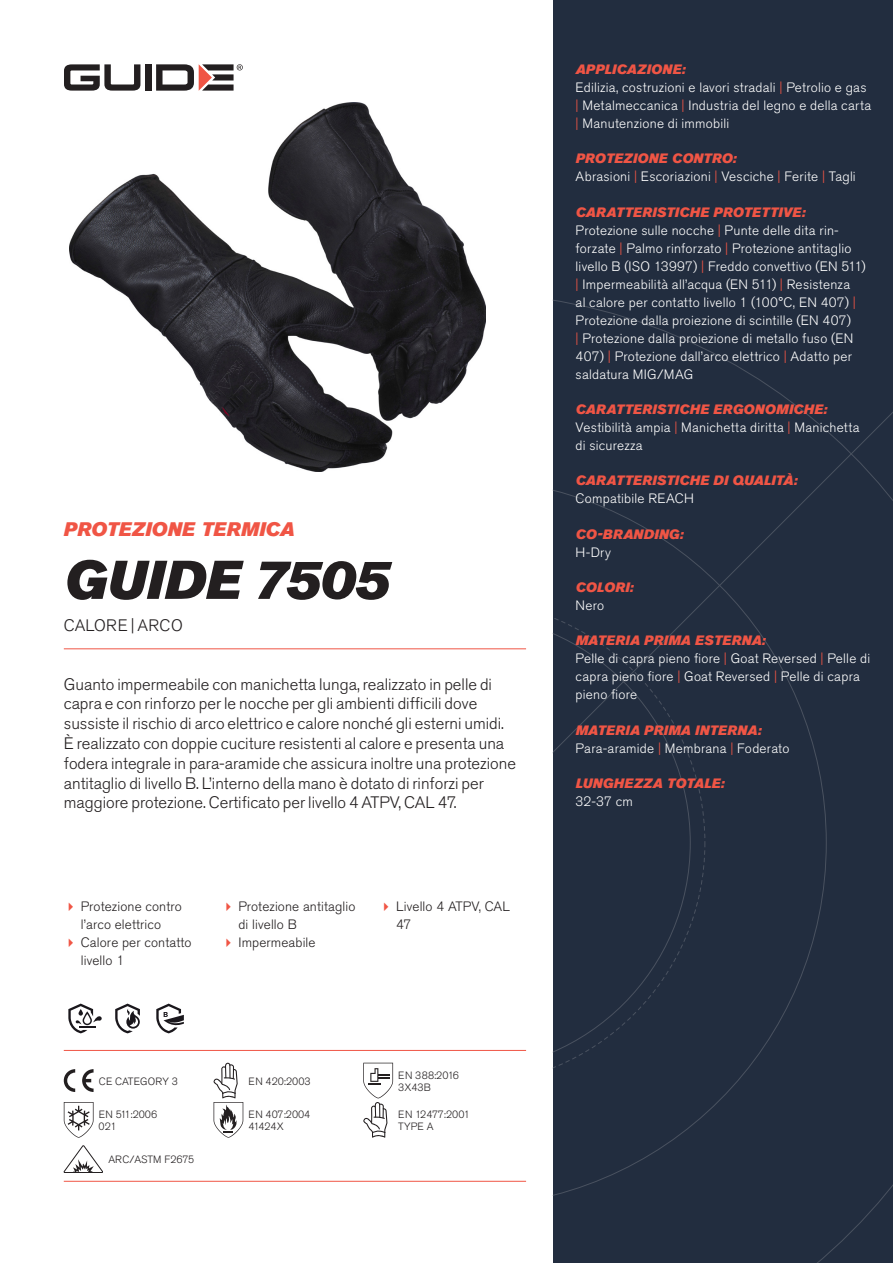
<style>
.page{position:relative;width:893px;height:1263px;background:#fff}
.page>*{position:absolute;margin:0;border:0;box-sizing:border-box;transform-origin:0 0}
.Rubrik{font:italic 54px "Akzidenz Grotesk Pro Super";color:#231f20}
.Överrubrik{font:italic 19.5px "Akzidenz Grotesk Pro Super";letter-spacing:.005em;color:#f05545}
.Ingress{font:300 16.5px/19.8px "Akzidenz Grotesk Pro";color:#231f20}
.Product_-_AltSegment{font:300 16.5px "Akzidenz Grotesk Pro";letter-spacing:.02em;color:#231f20}
.Produkt_-_Brödtext{font:300 13.5px/18px "Akzidenz Grotesk Pro";letter-spacing:.02em;color:#fff}
.Produkt_-_Namn{font:italic 13.5px "Akzidenz Grotesk Pro Super";letter-spacing:.015em;color:#f05545}
.t1{font:300 13.5px/18px "Akzidenz Grotesk Pro";letter-spacing:.01em;color:#231f20}
.t2{font:300 10.5px "Akzidenz Grotesk Pro";color:#231f20}
.t3{font:300 10.5px "Akzidenz Grotesk Pro";letter-spacing:-.02em;color:#231f20}
.s1{color:#f05545}
</style>
<div class="page">
<div style="left:145px;top:64px;width:7px;height:27px;background:#231f20"></div>
<svg style="left:156px;top:64px;width:87px;height:27px"></svg>
<svg style="left:64px;top:64px;width:76px;height:27px"></svg>
<div style="left:553px;top:0;width:340px;height:1263px;background:#222d3f"></div>
<svg style="left:553px;top:300px;width:340px;height:963px"></svg>
<hr style="left:64px;top:1050px;width:462px;height:1px;background:#f05545">
<hr style="left:64px;top:1181px;width:462px;height:1px;background:#f05545">
<svg style="left:68px;top:1003px;width:34px;height:30px"></svg>
<svg style="left:115px;top:1003px;width:25px;height:30px"></svg>
<svg style="left:156px;top:1003px;width:28px;height:30px"></svg>
<svg style="left:64px;top:1069px;width:11px;height:23px"></svg>
<svg style="left:82px;top:1069px;width:12px;height:23px"></svg>
<svg style="left:64px;top:1102px;width:30px;height:36px"></svg>
<svg style="left:214px;top:1063px;width:29px;height:75px"></svg>
<svg style="left:363px;top:1063px;width:30px;height:75px"></svg>
<svg style="left:64px;top:1145px;width:39px;height:28px"></svg>
<img style="left:70px;top:102px;width:416px;height:370px">
<hr style="left:64px;top:648px;width:462px;height:1px;background:#f05545">
<p class="Överrubrik" style="left:64px;top:517px;width:232px">PROTEZIONE TERMICA</p>
<p class="Rubrik" style="left:64px;top:545px;width:327px">GUIDE 7505</p>
<p class="Product_-_AltSegment" style="left:64px;top:615px;width:120px">CALORE | ARCO</p>
<p class="Ingress" style="left:64px;top:674px;width:454px">Guanto impermeabile con manichetta lunga, realizzato in pelle di capra e con rinforzo per le nocche per gli ambienti difficili dove sussiste il rischio di arco elettrico e calore nonché gli esterni umidi.<br>È realizzato con doppie cuciture resistenti al calore e presenta una fodera integrale in para-aramide che assicura inoltre una protezione antitaglio di livello B. L’interno della mano è dotato di rinforzi per maggiore protezione. Certificato per livello 4 ATPV, CAL 47.</p>
<p class="t1" style="left:81px;top:897px;width:103px">Protezione contro l’arco elettrico</p>
<p class="t1" style="left:81px;top:933px;width:112px">Calore per contatto livello 1</p>
<p class="t1" style="left:238px;top:897px;width:119px">Protezione antitaglio di livello B</p>
<p class="t1" style="left:238px;top:933px;width:79px">Impermeabile</p>
<p class="t1" style="left:396px;top:897px;width:115px">Livello 4 ATPV, CAL<br>47</p>
<p class="t2" style="left:99px;top:1074px;width:81px">CE CATEGORY 3</p>
<p class="t2" style="left:248px;top:1074px;width:64px">EN 420:2003</p>
<p class="t2" style="left:398px;top:1068px;width:62px">EN 388:2016</p>
<p class="t2" style="left:398px;top:1080px;width:34px">3X43B</p>
<p class="t2" style="left:99px;top:1107px;width:60px">EN 511:2006</p>
<p class="t2" style="left:99px;top:1119px;width:19px">021</p>
<p class="t2" style="left:248px;top:1107px;width:63px">EN 407:2004</p>
<p class="t2" style="left:248px;top:1119px;width:37px">41424X</p>
<p class="t3" style="left:398px;top:1107px;width:73px">EN 12477:2001</p>
<p class="t2" style="left:398px;top:1119px;width:37px">TYPE A</p>
<p class="t2" style="left:108px;top:1152px;width:87px">ARC/ASTM F2675</p>
<p class="Produkt_-_Namn" style="left:576px;top:60px;width:111px">APPLICAZIONE:</p>
<p class="Produkt_-_Brödtext" style="left:576px;top:78px;width:297px">Edilizia, costruzioni e lavori stradali <span class="s1">|</span> Petrolio e gas <span class="s1">|</span> Metalmeccanica <span class="s1">|</span> Industria del legno e della carta <span class="s1">|</span> Manutenzione di immobili</p>
<p class="Produkt_-_Namn" style="left:576px;top:150px;width:163px">PROTEZIONE CONTRO:</p>
<p class="Produkt_-_Brödtext" style="left:576px;top:168px;width:282px">Abrasioni <span class="s1">|</span> Escoriazioni <span class="s1">|</span> Vesciche <span class="s1">|</span> Ferite <span class="s1">|</span> Tagli</p>
<p class="Produkt_-_Namn" style="left:576px;top:203px;width:231px">CARATTERISTICHE PROTETTIVE:</p>
<p class="Produkt_-_Brödtext" style="left:576px;top:221px;width:292px">Protezione sulle nocche <span class="s1">|</span> Punte delle dita rin&shy;forzate <span class="s1">|</span> Palmo rinforzato <span class="s1">|</span> Protezione antitaglio livello B (ISO 13997) <span class="s1">|</span> Freddo convettivo (EN 511) <span class="s1">|</span> Impermeabilità all’acqua (EN 511) <span class="s1">|</span> Resistenza<br>al calore per contatto livello 1 (100°C, EN 407) <span class="s1">| </span>Protezione dalla proiezione di scintille (EN 407)<br><span class="s1">|</span> Protezione dalla proiezione di metallo fuso (EN 407) <span class="s1">|</span> Protezione dall’arco elettrico <span class="s1">|</span> Adatto per saldatura MIG/MAG</p>
<p class="Produkt_-_Namn" style="left:576px;top:400px;width:253px">CARATTERISTICHE ERGONOMICHE:</p>
<p class="Produkt_-_Brödtext" style="left:576px;top:418px;width:286px">Vestibilità ampia <span class="s1">|</span> Manichetta diritta <span class="s1">|</span> Manichetta di sicurezza</p>
<p class="Produkt_-_Namn" style="left:576px;top:472px;width:223px">CARATTERISTICHE DI QUALITÀ:</p>
<p class="Produkt_-_Brödtext" style="left:576px;top:490px;width:120px">Compatibile REACH</p>
<p class="Produkt_-_Namn" style="left:576px;top:525px;width:109px">CO-BRANDING:</p>
<p class="Produkt_-_Brödtext" style="left:576px;top:543px;width:37px">H-Dry</p>
<p class="Produkt_-_Namn" style="left:576px;top:578px;width:59px">COLORI:</p>
<p class="Produkt_-_Brödtext" style="left:576px;top:596px;width:30px">Nero</p>
<p class="Produkt_-_Namn" style="left:576px;top:632px;width:191px">MATERIA PRIMA ESTERNA:</p>
<p class="Produkt_-_Brödtext" style="left:576px;top:650px;width:296px">Pelle di capra pieno fiore <span class="s1">|</span> Goat Reversed <span class="s1">|</span> Pelle di capra pieno fiore <span class="s1">|</span> Goat Reversed <span class="s1">|</span> Pelle di capra pieno fiore</p>
<p class="Produkt_-_Namn" style="left:576px;top:721px;width:187px">MATERIA PRIMA INTERNA:</p>
<p class="Produkt_-_Brödtext" style="left:576px;top:739px;width:215px">Para-aramide <span class="s1">|</span> Membrana <span class="s1">|</span> Foderato</p>
<p class="Produkt_-_Namn" style="left:576px;top:774px;width:150px">LUNGHEZZA TOTALE:</p>
<p class="Produkt_-_Brödtext" style="left:576px;top:792px;width:59px">32-37 cm</p>
</div>
